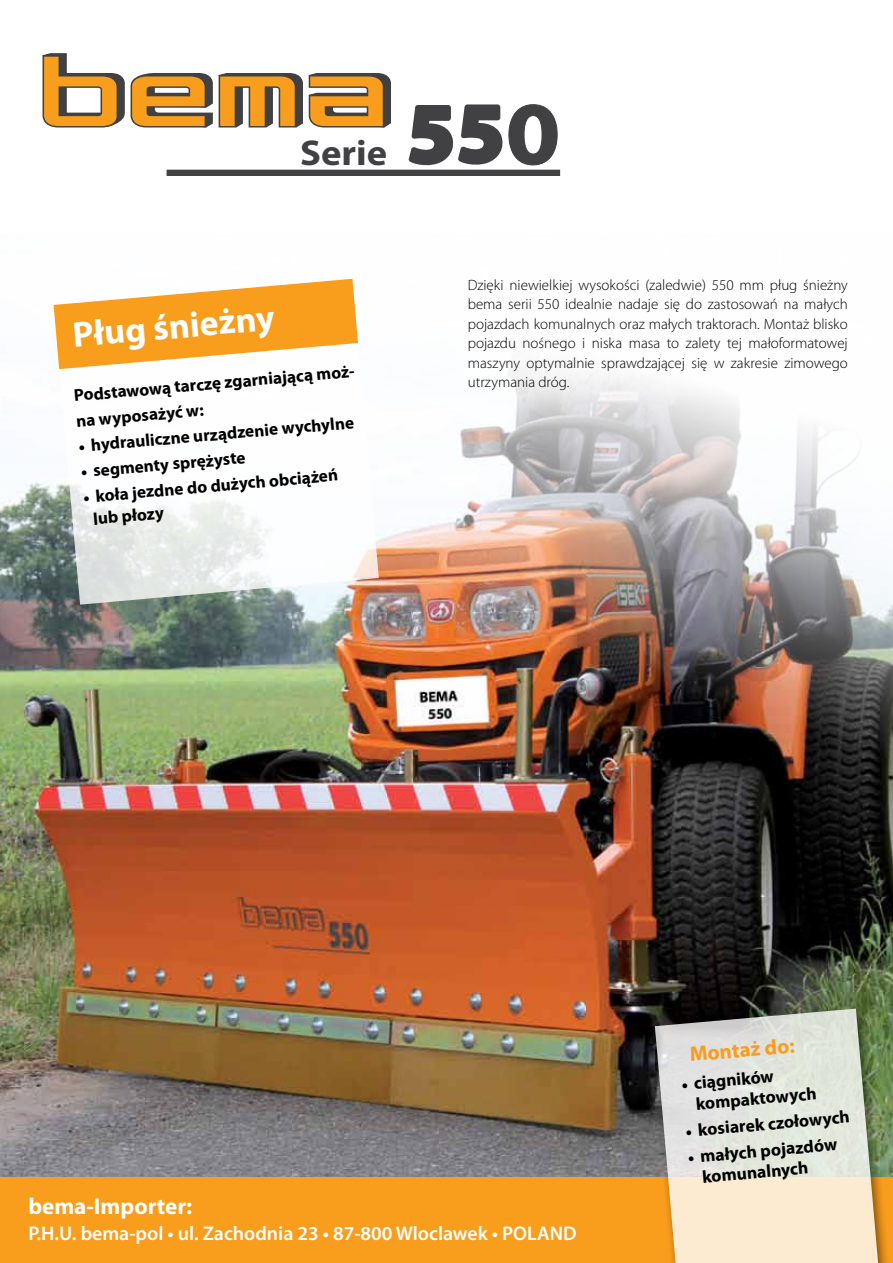
<style>
.page{position:relative;width:893px;height:1263px;background:#fff}
.page>*{position:absolute;margin:0;border:0;box-sizing:border-box;transform-origin:0 0}
.t1{font:700 36px "Myriad Pro";color:#fff}
.t2{font:700 36px "Myriad Pro";color:#414042;scale:1.07 1}
.t3{font:700 23.1px "Myriad Pro";color:#fff}
.t4{font:700 21px "Myriad Pro";color:#f99d1c}
.t5{font:600 19.8px "Myriad Pro";color:#fff}
.t6{font:700 17.55px/21px "Myriad Pro";color:#000}
.t7{font:700 17.25px/25.5px "Myriad Pro";color:#000}
.t8{font:300 15px/19.5px "Myriad Pro";color:#000;text-align:justify}
.s1{font-family:"Minion Pro";font-weight:400;font-size:18px}
</style>
<div class="page">
<img style="left:0;top:278px;width:893px;height:900px">
<div style="left:0;top:1178px;width:893px;height:85px;background:#f99d1c"></div>
<div style="left:649px;top:1003px;width:242px;height:260px;background:#000;opacity:.6"></div>
<svg style="left:655px;top:1008px;width:224px;height:255px;background:#d9d3c1"></svg>
<div style="left:425px;top:236px;width:466px;height:196px;background:#fff"></div>
<svg style="left:59px;top:343px;width:320px;height:262px"></svg>
<svg style="left:54px;top:279px;width:304px;height:90px"></svg>
<svg style="left:43px;top:53px;width:82px;height:74px"></svg>
<svg style="left:131px;top:73px;width:429px;height:103px"></svg>
<h1 class="t2" style="left:300px;top:129px;width:83px">Serie</h1>
<h1 class="t1" style="left:71px;top:312px;width:204px;rotate:-5deg">Pług śnieżny</h1>
<p class="t7" style="left:73px;top:382px;width:286px;rotate:-5deg">Podstawową tarczę zgarniającą moż&shy;na wyposażyć w:</p>
<p class="t7" style="left:77px;top:433px;width:278px;rotate:-5deg"><span class="s1">•</span> hydrauliczne urządzenie wychylne</p>
<p class="t7" style="left:79px;top:458px;width:167px;rotate:-5deg"><span class="s1">•</span> segmenty sprężyste</p>
<p class="t7" style="left:90px;top:485px;width:249px;line-height:22.5px;text-indent:-9px;rotate:-5deg"><span class="s1">•</span> koła jezdne do dużych obciążeń lub płozy</p>
<p class="t8" style="left:468px;top:275px;width:382px">Dzięki niewielkiej wysokości (zaledwie) 550 mm pług śnieżny bema serii 550 idealnie nadaje się do zastosowań na małych pojazdach komunalnych oraz małych traktorach. Montaż blisko pojazdu nośnego i niska masa to zalety tej małoformatowej maszyny optymalnie sprawdzającej się w zakresie zimowego utrzymania dróg.</p>
<h2 class="t3" style="left:28px;top:1191px;width:165px">bema-Importer:</h2>
<h3 class="t4" style="left:689px;top:1041px;width:107px;rotate:-5deg">Montaż do:</h3>
<p class="t6" style="left:693px;top:1072px;width:123px;text-indent:-13px;rotate:-5deg"><span class="s1">•</span> ciągników kompaktowych</p>
<p class="t6" style="left:684px;top:1120px;width:166px;rotate:-5deg"><span class="s1">•</span> kosiarek czołowych</p>
<p class="t6" style="left:699px;top:1145px;width:139px;text-indent:-13px;rotate:-5deg"><span class="s1">•</span> małych pojazdów komunalnych</p>
<h3 class="t5" style="left:28px;top:1220px;width:550px">P.H.U. bema-pol • ul. Zachodnia 23 • 87-800 Wloclawek • POLAND</h3>
</div>
